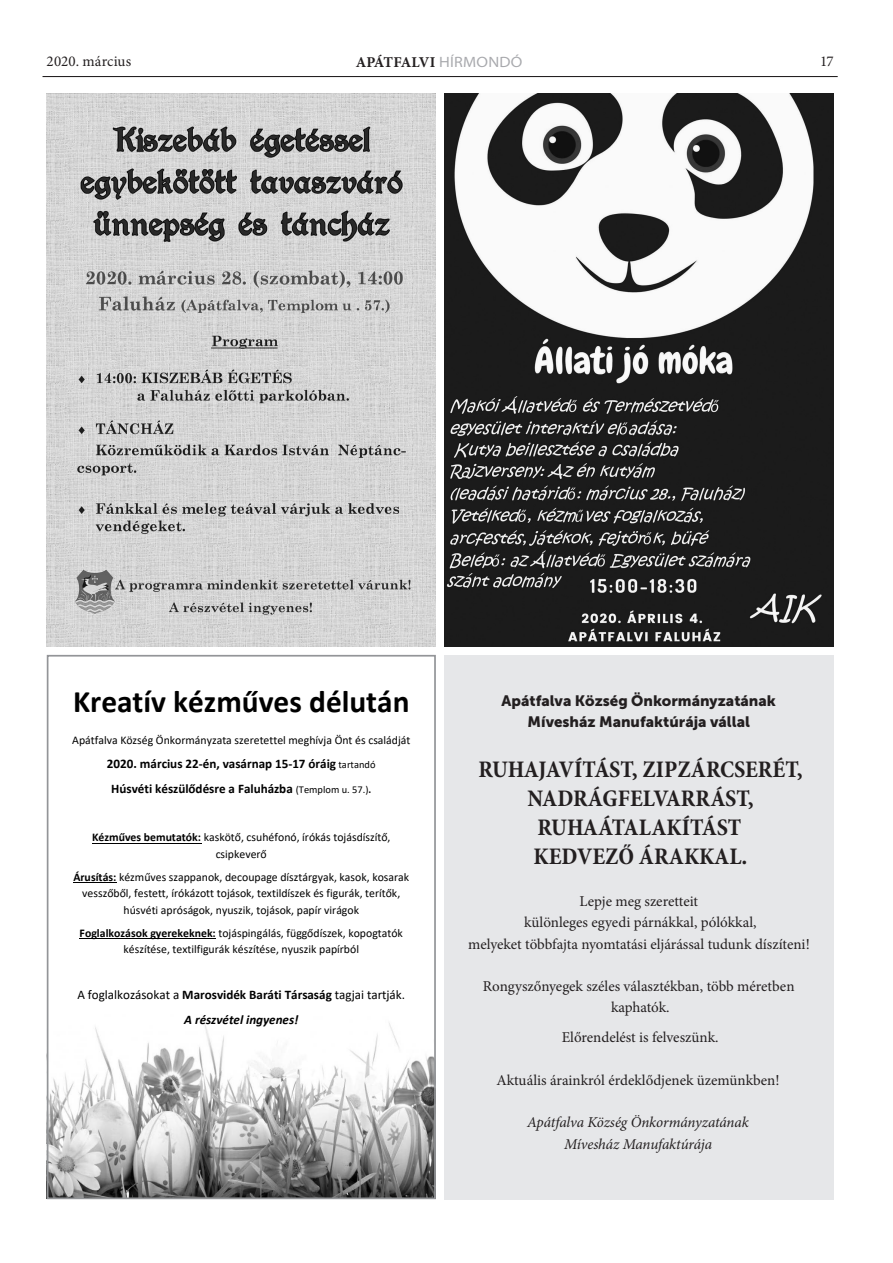
<style>
.page{position:relative;width:893px;height:1263px;background:#fff}
.page>*{position:absolute;margin:0;border:0;box-sizing:border-box;transform-origin:0 0}
.t1{font:700 31.35px "Calibri";color:#000}
.t2{font:700 condensed 24px/28.8px "Minion Pro";color:#231f20;text-align:center}
.t3{font:15px/21.3px "Minion Pro";color:#231f20;text-align:center}
.bevezető{font:15px/21.3px "Museo Sans 900";color:#231f20;text-align:center}
.t4{font:italic 15px/21.3px "Minion Pro";letter-spacing:-.01em;color:#231f20;text-align:center}
.t5{font:700 15px "Minion Pro";letter-spacing:-.025em;color:#231f20}
.t6{font:700 13.05px/24.9px "Calibri";color:#000;text-align:center}
.t7{font:13.05px/24.9px "Calibri";color:#000;text-align:center}
.t8{font:11.7px/16.5px "Calibri";color:#000;text-align:center}
.s1{font-family:"Myriad Pro";font-weight:400;font-stretch:semi-expanded;color:#a8a9ad}
.s2{font-weight:400;font-size:10.5px}
.s3{font-size:10.5px}
.s4{font-weight:700}
.s5{font-weight:700;font-style:italic}
</style>
<div class="page">
<hr style="left:43px;top:76px;width:795px;height:1px;background:#231f20">
<img style="left:47px;top:94px;width:389px;height:552px">
<img style="left:50px;top:1019px;width:383px;height:177px">
<hr style="left:92px;top:843px;width:109px;height:1px;background:#000">
<hr style="left:73px;top:882px;width:43px;height:1px;background:#000">
<hr style="left:80px;top:938px;width:136px;height:1px;background:#000">
<div style="left:47px;top:655px;width:389px;height:544px;border:2px solid #939598"></div>
<img style="left:444px;top:94px;width:389px;height:552px">
<div style="left:444px;top:655px;width:389px;height:544px;background:#e6e7e9"></div>
<p class="t3" style="left:47px;top:51px;width:86px">2020. március</p>
<p class="t5" style="left:356px;top:51px;width:168px">APÁTFALVI <span class="s1">HÍRMONDÓ</span></p>
<p class="t3" style="left:820px;top:51px;width:15px">17</p>
<p class="t1" style="left:73px;top:679px;width:338px">Kreatív kézműves délután</p>
<p class="t8" style="left:72px;top:731px;width:340px">Apátfalva Község Önkormányzata szeretettel meghívja Önt és családját</p>
<p class="t6" style="left:107px;top:751px;width:270px">2020. március 22-én, vasárnap 15-17 óráig <span class="s2">tartandó<br></span>Húsvéti készülődésre a Faluházba <span class="s2">(Templom u. 57.)</span><span class="s3">.</span></p>
<p class="t8" style="left:92px;top:829px;width:300px"><span class="s4">Kézműves bemutatók:</span> kaskötő, csuhéfonó, írókás tojásdíszítő, csipkeverő</p>
<p class="t8" style="left:73px;top:868px;width:337px"><span class="s4">Árusítás:</span> kézműves szappanok, decoupage dísztárgyak, kasok, kosarak vesszőből, festett, írókázott tojások, textildíszek és figurák, terítők, húsvéti apróságok, nyuszik, tojások, papír virágok</p>
<p class="t8" style="left:80px;top:925px;width:325px"><span class="s4">Foglalkozások gyerekeknek:</span> tojáspingálás, függődíszek, kopogtatók készítése, textilfigurák készítése, nyuszik papírból</p>
<p class="t7" style="left:77px;top:982px;width:329px">A foglalkozásokat a <span class="s4">Marosvidék Baráti Társaság</span> tagjai tartják.<br><span class="s5">A részvétel ingyenes!</span></p>
<p class="bevezető" style="left:502px;top:690px;width:276px">Apátfalva Község Önkormányzatának<br>Mívesház Manufaktúrája vállal</p>
<p class="t2" style="left:478px;top:755px;width:326px">RUHAJAVÍTÁST, ZIPZÁRCSERÉT,<br>NADRÁGFELVARRÁST,<br>RUHAÁTALAKÍTÁST<br>KEDVEZŐ ÁRAKKAL.</p>
<p class="t3" style="left:468px;top:891px;width:343px">Lepje meg szeretteit<br>különleges egyedi párnákkal, pólókkal,<br>melyeket többfajta nyomtatási eljárással tudunk díszíteni!</p>
<p class="t3" style="left:483px;top:976px;width:313px">Rongyszőnyegek széles választékban, több méretben kaphatók.</p>
<p class="t3" style="left:562px;top:1027px;width:158px">Előrendelést is felveszünk.</p>
<p class="t3" style="left:497px;top:1069px;width:284px">Aktuális árainkról érdeklődjenek üzemünkben!</p>
<p class="t4" style="left:527px;top:1112px;width:223px">Apátfalva Község Önkormányzatának<br>Mívesház Manufaktúrája</p>
</div>
